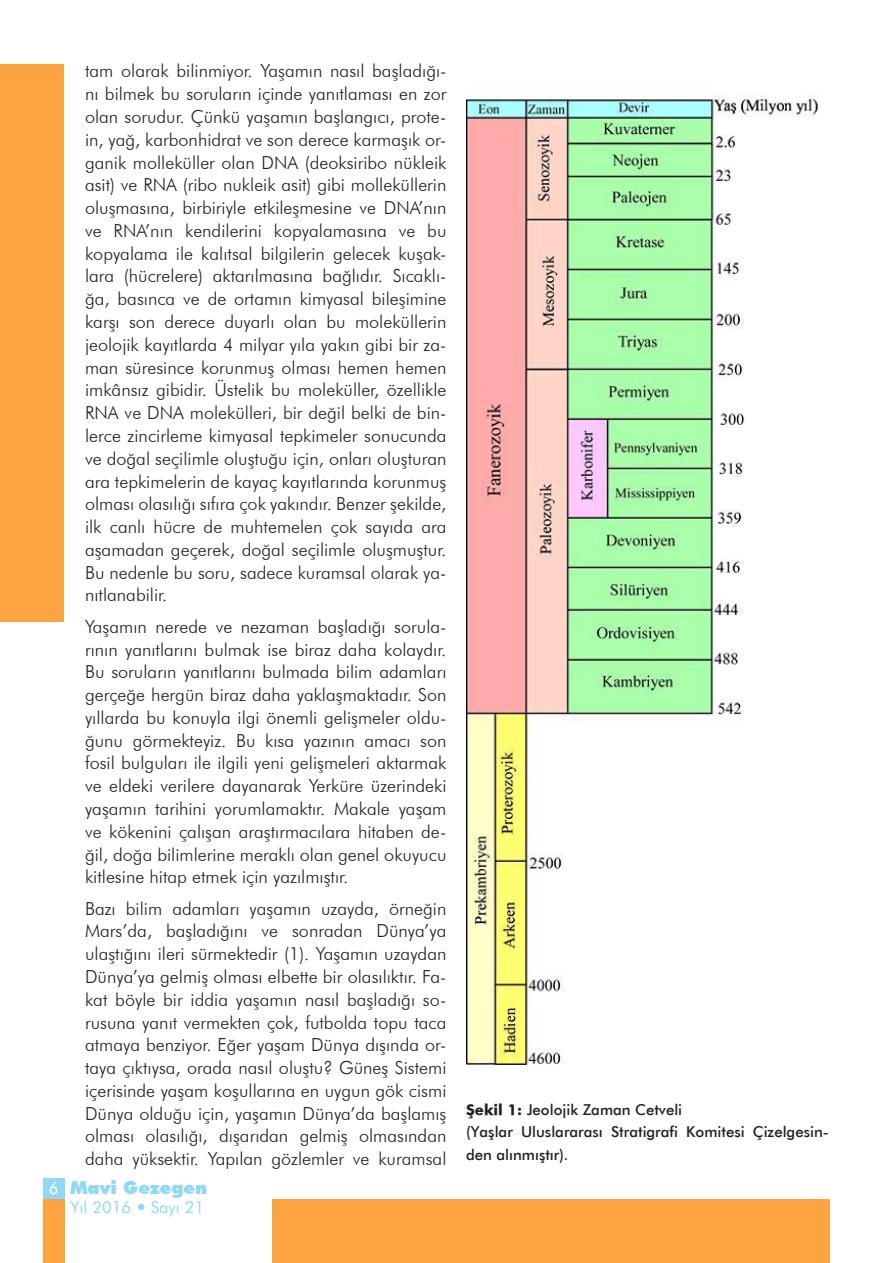
<style>
.page{position:relative;width:893px;height:1263px;background:#fff}
.page>*{position:absolute;margin:0;border:0;box-sizing:border-box;transform-origin:0 0}
._04_metin{font:300 18px/22.8px "Futura BT";color:#231f20;text-align:justify}
.t1{font:900 18px "Futura BT";color:#91d8f7}
.t2{font:16.5px "Futura BT";color:#91d8f7}
.t3{font:16.5px "Futura BT";color:#fff}
._06_sekil_alti{font:500 15px/22.5px "Futura BT";color:#231f20}
.s1{font-family:"Futura Md BT Bold";font-weight:400}
</style>
<div class="page">
<div style="left:43px;top:1178px;width:21px;height:64px;background:#91d8f7"></div>
<div style="left:43px;top:1199px;width:21px;height:64px;background:#fca342"></div>
<div style="left:272px;top:1199px;width:557px;height:64px;background:#fca342"></div>
<svg style="left:138px;top:1204px;width:6px;height:6px"></svg>
<div style="left:0;top:65px;width:64px;height:557px;background:#fca342"></div>
<img style="left:466px;top:94px;width:352px;height:970px">
<p class="t3" style="left:49px;top:1178px;width:11px">6</p>
<p class="_04_metin" style="left:85px;top:60px;width:363px">tam olarak bilinmiyor. Yaşamın nasıl başladığı&shy;nı bilmek bu soruların içinde yanıtlaması en zor olan sorudur. Çünkü yaşamın başlangıcı, prote&shy;in, yağ, karbonhidrat ve son derece karmaşık or&shy;ganik molleküller olan DNA (deoksiribo nükleik asit) ve RNA (ribo nukleik asit) gibi molleküllerin oluşmasına, birbiriyle etkileşmesine ve DNA’nın ve RNA’nın kendilerini kopyalamasına ve bu kopyalama ile kalıtsal bilgilerin gelecek kuşak&shy;lara (hücrelere) aktarılmasına bağlıdır. Sıcaklı&shy;ğa, basınca ve de ortamın kimyasal bileşimine karşı son derece duyarlı olan bu moleküllerin jeolojik kayıtlarda 4 milyar yıla yakın gibi bir za&shy;man süresince korunmuş olması hemen hemen imkânsız gibidir. Üstelik bu moleküller, özellikle RNA ve DNA molekülleri, bir değil belki de bin&shy;lerce zincirleme kimyasal tepkimeler sonucunda ve doğal seçilimle oluştuğu için, onları oluşturan ara tepkimelerin de kayaç kayıtlarında korunmuş olması olasılığı sıfıra çok yakındır. Benzer şekilde, ilk canlı hücre de muhtemelen çok sayıda ara aşamadan geçerek, doğal seçilimle oluşmuştur.<br>Bu nedenle bu soru, sadece kuramsal olarak ya&shy;nıtlanabilir.</p>
<p class="_04_metin" style="left:85px;top:615px;width:363px">Yaşamın nerede ve nezaman başladığı sorula&shy;rının yanıtlarını bulmak ise biraz daha kolaydır.<br>Bu soruların yanıtlarını bulmada bilim adamları gerçeğe hergün biraz daha yaklaşmaktadır. Son yıllarda bu konuyla ilgi önemli gelişmeler oldu&shy;ğunu görmekteyiz. Bu kısa yazının amacı son fosil bulguları ile ilgili yeni gelişmeleri aktarmak ve eldeki verilere dayanarak Yerküre üzerindeki yaşamın tarihini yorumlamaktır. Makale yaşam ve kökenini çalışan araştırmacılara hitaben de&shy;ğil, doğa bilimlerine meraklı olan genel okuyucu kitlesine hitap etmek için yazılmıştır.</p>
<p class="_04_metin" style="left:85px;top:897px;width:363px">Bazı bilim adamları yaşamın uzayda, örneğin Mars’da, başladığını ve sonradan Dünya’ya ulaştığını ileri sürmektedir (1). Yaşamın uzaydan Dünya’ya gelmiş olması elbette bir olasılıktır. Fa&shy;kat böyle bir iddia yaşamın nasıl başladığı so&shy;rusuna yanıt vermekten çok, futbolda topu taca atmaya benziyor. Eğer yaşam Dünya dışında or&shy;taya çıktıysa, orada nasıl oluştu? Güneş Sistemi içerisinde yaşam koşullarına en uygun gök cismi Dünya olduğu için, yaşamın Dünya’da başlamış olması olasılığı, dışarıdan gelmiş olmasından daha yüksektir. Yapılan gözlemler ve kuramsal</p>
<p class="t1" style="left:70px;top:1177px;width:139px">Mavi Gezegen</p>
<p class="t2" style="left:70px;top:1197px;width:136px">Yıl 2016 Sayı 21</p>
<p class="_06_sekil_alti" style="left:466px;top:1098px;width:218px"><span class="s1">Şekil 1:</span> Jeolojik Zaman Cetveli</p>
<p class="_06_sekil_alti" style="left:466px;top:1120px;width:364px">(Yaşlar Uluslararası Stratigrafi Komitesi Çizelgesin&shy;den alınmıştır).</p>
</div>
